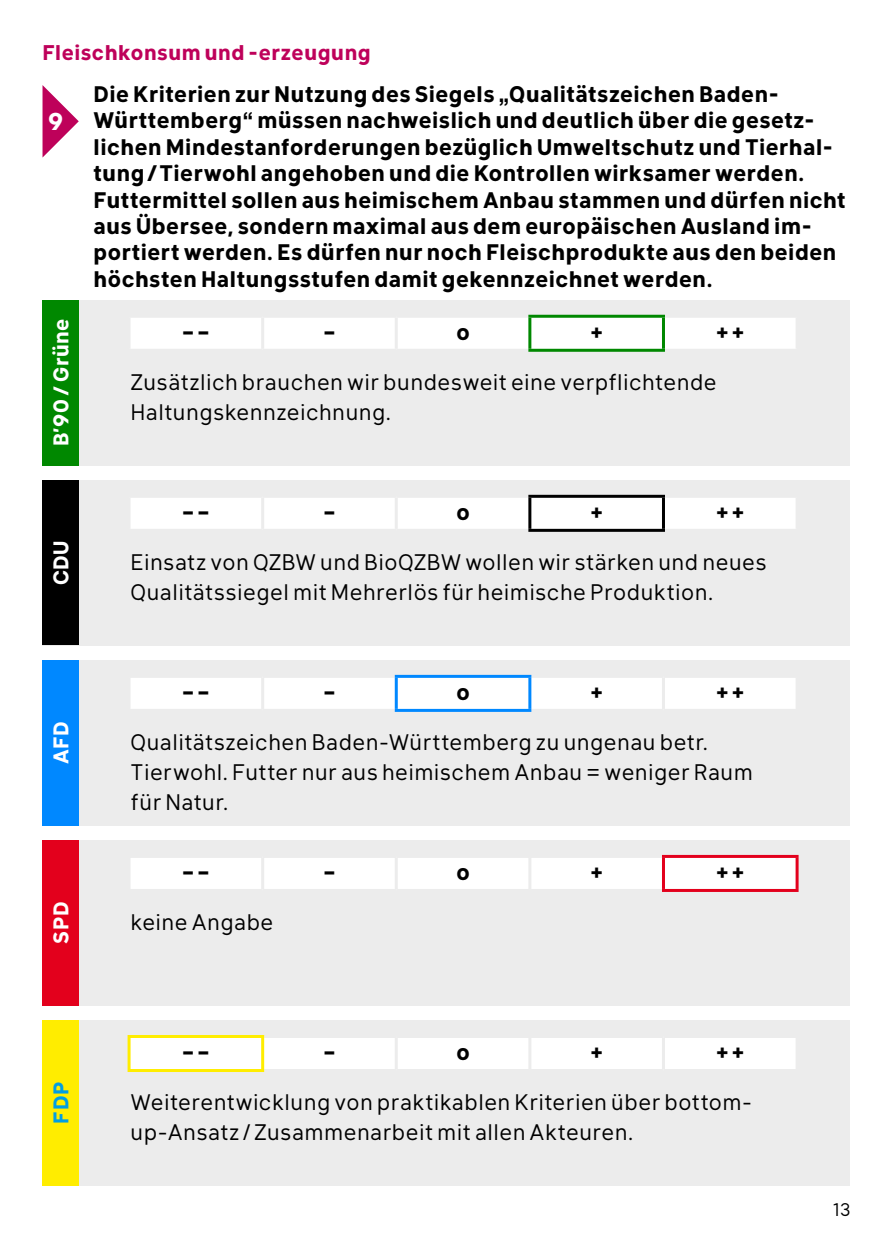
<style>
.page{position:relative;width:893px;height:1259px;background:#fff}
.page>*{position:absolute;margin:0;border:0;box-sizing:border-box;transform-origin:0 0}
.t1{font:700 24px "Klima";color:#fff}
.t2{font:700 22.2px/26.4px "Klima";letter-spacing:.03em;color:#000}
.t3{font:22.2px/30px "Klima";letter-spacing:.025em;color:#000}
.t4{font:700 21px "Klima";letter-spacing:.03em;color:#be015a}
.t5{font:700 21px "Klima";letter-spacing:.02em;color:#fff}
.t6{font:700 21px "Klima";color:#009ee3}
.t7{font:18px "Klima";color:#000}
.s1{font-family:"Helvetica Neue LT Com"}
</style>
<div class="page">
<div style="left:43px;top:1020px;width:807px;height:165px;background:#ececec"></div>
<div style="left:131px;top:1038px;width:665px;height:31px;background:#fff"></div>
<hr style="left:395px;top:1038px;width:3px;height:31px;background:#ececec">
<hr style="left:528px;top:1038px;width:3px;height:31px;background:#ececec">
<hr style="left:662px;top:1038px;width:3px;height:31px;background:#ececec">
<hr style="left:128px;top:1035px;width:136px;height:3px;background:#ffed00">
<hr style="left:128px;top:1038px;width:3px;height:31px;background:#ffed00">
<hr style="left:261px;top:1038px;width:3px;height:31px;background:#ffed00">
<hr style="left:128px;top:1069px;width:136px;height:3px;background:#ffed00">
<div style="left:43px;top:840px;width:807px;height:165px;background:#ececec"></div>
<div style="left:131px;top:858px;width:665px;height:31px;background:#fff"></div>
<hr style="left:261px;top:858px;width:3px;height:31px;background:#ececec">
<hr style="left:395px;top:858px;width:3px;height:31px;background:#ececec">
<hr style="left:528px;top:858px;width:3px;height:31px;background:#ececec">
<hr style="left:662px;top:855px;width:137px;height:3px;background:#e3001c">
<hr style="left:662px;top:858px;width:3px;height:31px;background:#e3001c">
<hr style="left:796px;top:858px;width:3px;height:31px;background:#e3001c">
<hr style="left:662px;top:889px;width:137px;height:3px;background:#e3001c">
<div style="left:43px;top:660px;width:807px;height:165px;background:#ececec"></div>
<div style="left:131px;top:678px;width:665px;height:31px;background:#fff"></div>
<hr style="left:662px;top:678px;width:3px;height:31px;background:#ececec">
<hr style="left:261px;top:678px;width:3px;height:31px;background:#ececec">
<hr style="left:395px;top:675px;width:136px;height:3px;background:#08f">
<hr style="left:395px;top:678px;width:3px;height:31px;background:#08f">
<hr style="left:528px;top:678px;width:3px;height:31px;background:#08f">
<hr style="left:395px;top:709px;width:136px;height:3px;background:#08f">
<div style="left:43px;top:480px;width:807px;height:165px;background:#ececec"></div>
<div style="left:131px;top:498px;width:665px;height:31px;background:#fff"></div>
<hr style="left:261px;top:498px;width:3px;height:31px;background:#ececec">
<hr style="left:395px;top:498px;width:3px;height:31px;background:#ececec">
<hr style="left:528px;top:495px;width:137px;height:3px;background:#000">
<hr style="left:528px;top:498px;width:3px;height:31px;background:#000">
<hr style="left:662px;top:498px;width:3px;height:31px;background:#000">
<hr style="left:528px;top:529px;width:137px;height:3px;background:#000">
<div style="left:43px;top:300px;width:807px;height:165px;background:#ececec"></div>
<div style="left:131px;top:318px;width:665px;height:31px;background:#fff"></div>
<hr style="left:261px;top:318px;width:3px;height:31px;background:#ececec">
<hr style="left:395px;top:318px;width:3px;height:31px;background:#ececec">
<hr style="left:528px;top:315px;width:137px;height:3px;background:#080">
<hr style="left:528px;top:318px;width:3px;height:31px;background:#080">
<hr style="left:662px;top:318px;width:3px;height:31px;background:#080">
<hr style="left:528px;top:349px;width:137px;height:3px;background:#080">
<svg style="left:43px;top:85px;width:36px;height:72px"></svg>
<div style="left:43px;top:660px;width:36px;height:165px;background:#08f"></div>
<div style="left:43px;top:481px;width:36px;height:164px;background:#000"></div>
<div style="left:43px;top:840px;width:36px;height:165px;background:#e3001c"></div>
<div style="left:43px;top:1020px;width:36px;height:165px;background:#ffed00"></div>
<div style="left:43px;top:300px;width:36px;height:165px;background:#080"></div>
<hr style="left:0;top:0;width:1px;height:1259px;background:#000">
<p class="t4" style="left:43px;top:34px;width:330px">Fleischkonsum und -erzeugung</p>
<p class="t1" style="left:48px;top:100px;width:17px">9</p>
<p class="t5" style="left:43px;top:446px;width:129px;rotate:-90deg">B’90 / Grüne</p>
<p class="t2" style="left:94px;top:78px;width:754px">Die Kriterien zur Nutzung des Siegels <span class="s1">„</span>Qualitätszeichen Baden-Württemberg<span class="s1">“</span> müssen nachweislich und deutlich über die gesetz&shy;lichen Mindestanforderungen bezüglich Umweltschutz und Tierhal&shy;tung/Tierwohl angehoben und die Kontrollen wirksamer werden.<br>Futtermittel sollen aus heimischem Anbau stammen und dürfen nicht aus Übersee, sondern maximal aus dem europäischen Ausland im&shy;portiert werden. Es dürfen nur noch Fleischprodukte aus den beiden höchsten Haltungsstufen damit gekennzeichnet werden.</p>
<p class="t2" style="left:182px;top:316px;width:30px">––</p>
<p class="t2" style="left:323px;top:316px;width:14px">–</p>
<p class="t2" style="left:456px;top:316px;width:15px">o</p>
<p class="t2" style="left:590px;top:316px;width:15px">+</p>
<p class="t2" style="left:715px;top:316px;width:31px">++</p>
<p class="t3" style="left:131px;top:365px;width:587px">Zusätzlich brauchen wir bundesweit eine verpflichtende<br>Haltungskennzeichnung.</p>
<p class="t5" style="left:43px;top:585px;width:46px;rotate:-90deg">CDU</p>
<p class="t2" style="left:182px;top:496px;width:30px">––</p>
<p class="t2" style="left:323px;top:496px;width:14px">–</p>
<p class="t2" style="left:456px;top:496px;width:15px">o</p>
<p class="t2" style="left:590px;top:496px;width:15px">+</p>
<p class="t2" style="left:715px;top:496px;width:31px">++</p>
<p class="t3" style="left:131px;top:545px;width:638px">Einsatz von QZBW und BioQZBW wollen wir stärken und neues<br>Qualitätssiegel mit Mehrerlös für heimische Produktion.</p>
<p class="t5" style="left:43px;top:764px;width:44px;rotate:-90deg">AFD</p>
<p class="t5" style="left:43px;top:944px;width:45px;rotate:-90deg">SPD</p>
<p class="t2" style="left:182px;top:676px;width:30px">––</p>
<p class="t2" style="left:323px;top:676px;width:14px">–</p>
<p class="t2" style="left:456px;top:676px;width:15px">o</p>
<p class="t2" style="left:590px;top:676px;width:15px">+</p>
<p class="t2" style="left:715px;top:676px;width:31px">++</p>
<p class="t3" style="left:131px;top:725px;width:624px">Qualitätszeichen Baden-Württemberg zu ungenau betr.<br>Tierwohl. Futter nur aus heimischem Anbau=weniger Raum für Natur.</p>
<p class="t2" style="left:182px;top:856px;width:30px">––</p>
<p class="t2" style="left:323px;top:856px;width:14px">–</p>
<p class="t2" style="left:456px;top:856px;width:15px">o</p>
<p class="t2" style="left:590px;top:856px;width:15px">+</p>
<p class="t2" style="left:715px;top:856px;width:31px">++</p>
<p class="t3" style="left:131px;top:905px;width:144px">keine Angabe</p>
<p class="t6" style="left:43px;top:1124px;width:44px;rotate:-90deg">FDP</p>
<p class="t2" style="left:182px;top:1036px;width:30px">––</p>
<p class="t2" style="left:323px;top:1036px;width:14px">–</p>
<p class="t2" style="left:456px;top:1036px;width:15px">o</p>
<p class="t2" style="left:590px;top:1036px;width:15px">+</p>
<p class="t2" style="left:715px;top:1036px;width:31px">++</p>
<p class="t3" style="left:131px;top:1085px;width:623px">Weiterentwicklung von praktikablen Kriterien über bottom&shy;up-Ansatz /Zusammenarbeit mit allen Akteuren.</p>
<p class="t7" style="left:833px;top:1195px;width:19px">13</p>
</div>
